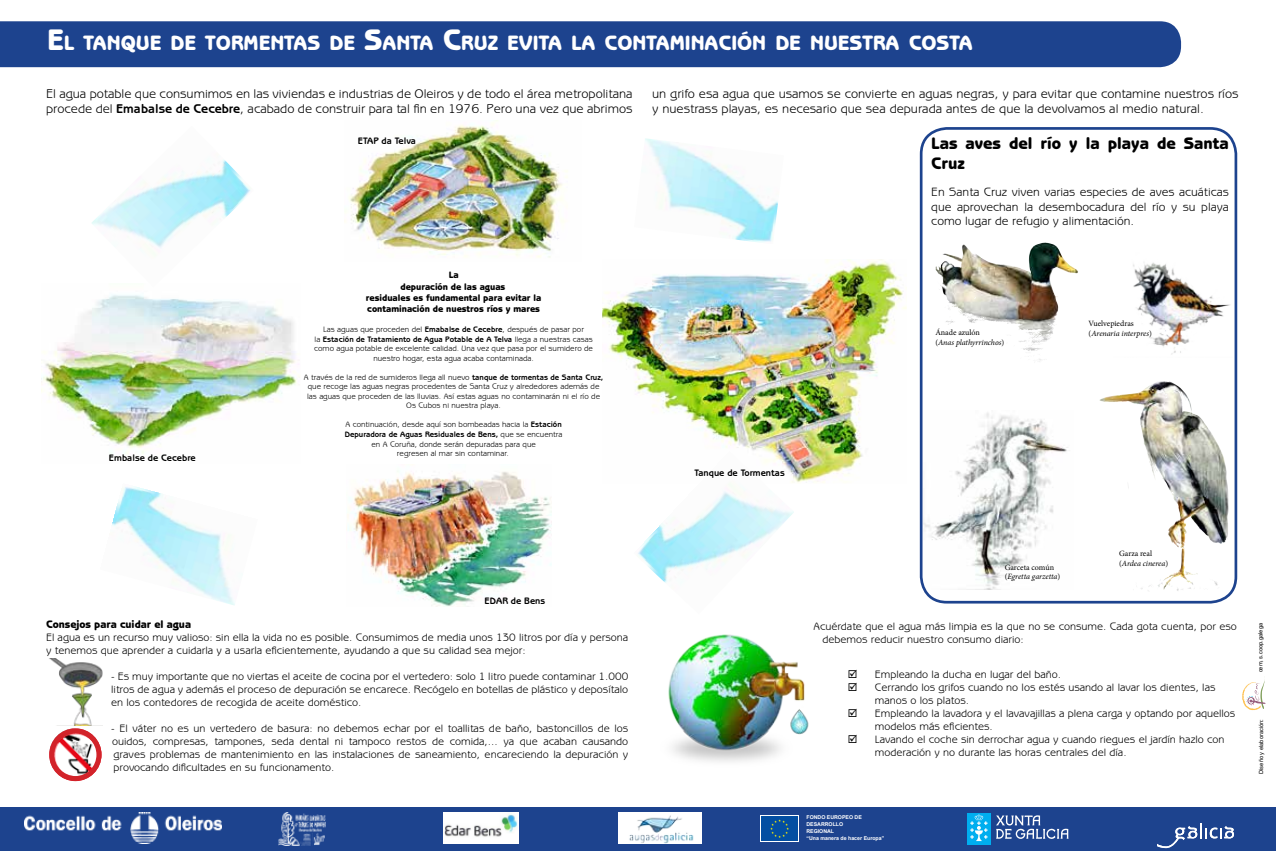
<style>
.page{position:relative;width:1276px;height:851px;background:#fff}
.page>*{position:absolute;margin:0;border:0;box-sizing:border-box;transform-origin:0 0}
.t1{font:800 20.85px "Benguiat Gothic Std";color:#fff}
.t2{font:800 16.8px/20.1px "Benguiat Gothic Std";color:#000}
.t3{font:12.75px/15.3px "Benguiat Gothic Std";color:#000}
.t4{font:12.15px/14.5px "Benguiat Gothic Std";color:#000;text-align:justify}
.t5{font:800 10.95px "Benguiat Gothic Std";color:#000}
.t6{font:10.8px/12.9px "Benguiat Gothic Std";color:#000}
.t7{font:800 9.45px/11.2px "Benguiat Gothic Std";color:#000;text-align:center}
.t8{font:700 9.45px "Benguiat Gothic Std";color:#000}
.t9{font:italic 8.1px/9.6px "Minion Pro";letter-spacing:-.005em;color:#000}
.t10{font:7.95px/9.6px "Benguiat Gothic Std";color:#000;text-align:center}
.t11{font:5.7px "Helvetica";color:#000}
.t12{font:700 5.25px/7.2px "Arial";color:#fff}
.t13{font:700 4.95px/4.9px "Helvetica Neue";color:#fff}
.s1{font-size:29.85px}
.s2{font-weight:700}
.s3{font-style:normal}
</style>
<div class="page">
<img style="left:42px;top:294px;width:258px;height:160px">
<img style="left:344px;top:120px;width:224px;height:138px">
<img style="left:346px;top:471px;width:205px;height:135px">
<img style="left:602px;top:259px;width:305px;height:224px">
<img style="left:924px;top:412px;width:144px;height:177px">
<div style="left:0;top:21px;width:1181px;height:46px;background:#1d438e"></div>
<div style="left:0;top:807px;width:1276px;height:43px;background:#1d438e"></div>
<div style="left:920px;top:127px;width:317px;height:476px;border:3px solid #1d438e;border-radius:26px"></div>
<div style="left:1028px;top:136px;width:4px;height:13px;border:1px solid #fff"></div>
<div style="left:1086px;top:136px;width:4px;height:13px;border:1px solid #fff"></div>
<div style="left:967px;top:812px;width:23px;height:32px;background:#00aeef"></div>
<svg style="left:970px;top:814px;width:17px;height:26px"></svg>
<svg style="left:996px;top:815px;width:72px;height:24px"></svg>
<svg style="left:760px;top:815px;width:38px;height:26px"></svg>
<div style="left:761px;top:816px;width:37px;height:24px;background:#034ea2"></div>
<svg style="left:770px;top:819px;width:19px;height:18px"></svg>
<svg style="left:1157px;top:823px;width:77px;height:25px"></svg>
<img style="left:618px;top:812px;width:83px;height:31px">
<img style="left:49px;top:728px;width:52px;height:53px;border-radius:26px">
<div style="left:49px;top:728px;width:52px;height:53px;border:5px solid #d2232a;border-radius:50%"></div>
<img style="left:49px;top:658px;width:54px;height:67px">
<img style="left:668px;top:634px;width:141px;height:128px">
<img style="left:935px;top:244px;width:99px;height:69px">
<img style="left:1099px;top:381px;width:82px;height:166px">
<img style="left:1133px;top:262px;width:97px;height:93px">
<img style="left:645px;top:138px;width:133px;height:105px">
<img style="left:633px;top:451px;width:161px;height:132px">
<img style="left:112px;top:486px;width:123px;height:119px">
<img style="left:92px;top:160px;width:159px;height:88px">
<svg style="left:358px;top:136px;width:58px;height:8px"></svg>
<svg style="left:694px;top:469px;width:91px;height:12px"></svg>
<svg style="left:484px;top:596px;width:61px;height:8px"></svg>
<svg style="left:1242px;top:680px;width:23px;height:30px"></svg>
<img style="left:443px;top:812px;width:76px;height:31px">
<img style="left:25px;top:812px;width:197px;height:30px">
<img style="left:278px;top:812px;width:48px;height:33px">
<h1 class="t1" style="left:47px;top:30px;width:927px"><span class="s1">E</span>L TANQUE DE TORMENTAS DE <span class="s1">S</span>ANTA <span class="s1">C</span>RUZ EVITA LA CONTAMINACIÓN DE NUESTRA COSTA</h1>
<p class="t3" style="left:46px;top:86px;width:588px">El agua potable que consumimos en las viviendas e industrias de Oleiros y de todo el área metropolitana procede del <span class="s2">Emabalse de Cecebre</span>, acabado de construir para tal fin en 1976. Pero una vez que abrimos</p>
<p class="t3" style="left:652px;top:86px;width:588px">un grifo esa agua que usamos se convierte en aguas negras, y para evitar que contamine nuestros ríos y nuestrass playas, es necesario que sea depurada antes de que la devolvamos al medio natural.</p>
<p class="t8" style="left:109px;top:452px;width:88px">Embalse de Cecebre</p>
<p class="t8" style="left:358px;top:135px;width:60px">ETAP da Telva</p>
<p class="t7" style="left:366px;top:269px;width:177px">La<br>depuración de las aguas<br>residuales es fundamental para evitar la contaminación de nuestros ríos y mares</p>
<p class="t10" style="left:314px;top:324px;width:280px">Las aguas que proceden del <span class="s2">Emabalse de Cecebre</span>, después de pasar por<br>la <span class="s2">Estación de Tratamiento de Agua Potable de A Telva</span> llega a nuestras casas como agua potable de excelente calidad. Una vez que pasa por el sumidero de nuestro hogar, esta agua acaba contaminada.</p>
<p class="t10" style="left:304px;top:372px;width:301px">A través de la red de sumideros llega all nuevo <span class="s2">tanque de tormentas de Santa Cruz, </span>que recoge las aguas negras procedentes de Santa Cruz y alrededores además de las aguas que proceden de las lluvias. Así estas aguas no contaminarán ni el río de Os Cubos ni nuestra playa.</p>
<p class="t10" style="left:345px;top:420px;width:219px">A continuación, desde aquí son bombeadas hacia la <span class="s2">Estación Depuradora de Aguas Residuales de Bens,</span> que se encuentra en A Coruña, donde serán depuradas para que<br>regresen al mar sin contaminar.</p>
<p class="t8" style="left:694px;top:467px;width:92px">Tanque de Tormentas</p>
<h2 class="t2" style="left:931px;top:133px;width:299px">Las aves del río y la playa de Santa<br>Cruz</h2>
<p class="t4" style="left:931px;top:185px;width:299px">En Santa Cruz viven varias especies de aves acuáticas que aprovechan la desembocadura del río y su playa como lugar de refugio y alimentación.</p>
<p class="t9" style="left:935px;top:328px;width:70px"><span class="s3">Ánade azulón<br>(</span>Anas plathyrrinchos<span class="s3">)</span></p>
<p class="t9" style="left:1088px;top:319px;width:65px"><span class="s3">Vuelvepiedras (</span>Arenaria interpres<span class="s3">)</span></p>
<p class="t8" style="left:484px;top:595px;width:62px">EDAR de Bens</p>
<p class="t5" style="left:46px;top:618px;width:146px">Consejos para cuidar el agua</p>
<p class="t6" style="left:46px;top:631px;width:583px">El agua es un recurso muy valioso: sin ella la vida no es posible. Consumimos de media unos 130 litros por día y persona y tenemos que aprender a cuidarla y a usarla eficientemente, ayudando a que su calidad sea mejor:</p>
<p class="t6" style="left:111px;top:670px;width:518px;text-align:justify">- Es muy importante que no viertas el aceite de cocina por el vertedero: solo 1 litro puede contaminar 1.000 litros de agua y además el proceso de depuración se encarece. Recógelo en botellas de plástico y deposítalo en los contedores de recogida de aceite doméstico.</p>
<p class="t6" style="left:111px;top:721px;width:518px;text-align:justify">- El váter no es un vertedero de basura: no debemos echar por el toallitas de baño, bastoncillos de los ouidos, compresas, tampones, seda dental ni tampoco restos de comida,... ya que acaban causando graves problemas de mantenimiento en las instalaciones de saneamiento, encareciendo la depuración y provocando dificultades en su funcionamento.</p>
<p class="t9" style="left:1004px;top:562px;width:57px"><span class="s3">Garceta común (</span>Egretta garzetta<span class="s3">)</span></p>
<p class="t9" style="left:1119px;top:548px;width:51px"><span class="s3">Garza real (</span>Ardea cinerea<span class="s3">)</span></p>
<p class="t6" style="left:822px;top:620px;width:416px;text-indent:-9px">Acuérdate que el agua más limpia es la que no se consume. Cada gota cuenta, por eso debemos reducir nuestro consumo diario:</p>
<p class="t6" style="left:875px;top:667px;width:362px">Empleando la ducha en lugar del baño.<br>Cerrando los grifos cuando no los estés usando al lavar los dientes, las manos o los platos.<br>Empleando la lavadora y el lavavajillas a plena carga y optando por aquellos modelos más eficientes.<br>Lavando el coche sin derrochar agua y cuando riegues el jardín hazlo con moderación y no durante las horas centrales del día.</p>
<p class="t12" style="left:806px;top:813px;width:79px">FONDO EUROPEO DE<br>DESARROLLO<br>REGIONAL<br>“Una manera de hacer Europa”</p>
<p class="t13" style="left:801px;top:816px;width:54px">FONDO EUROPEO DE<br>DESENVOLVEMENTO<br>REXIONAL</p>
<p class="t11" style="left:1257px;top:672px;width:51px;rotate:-90deg">cem, s.coop.galega</p>
<p class="t11" style="left:1257px;top:773px;width:56px;rotate:-90deg">Diseño y elaboración:</p>
</div>
